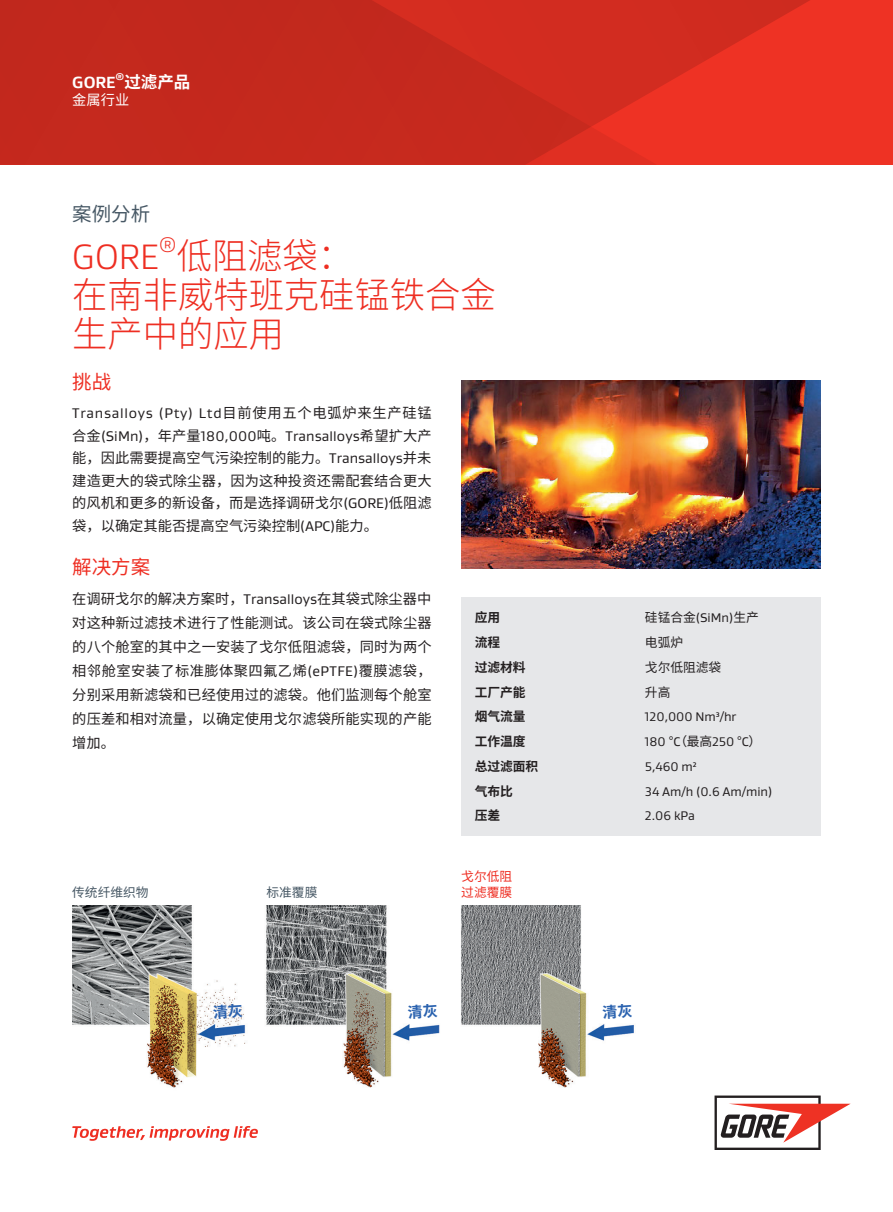
<style>
.page{position:relative;width:893px;height:1212px;background:#fff}
.page>*{position:absolute;margin:0;border:0;box-sizing:border-box;transform-origin:0 0}
.Page_Title_24_26_Spa{font:300 36px/39px "Noto Sans CJ Ksc";color:#ee2e22}
.Page_Title_24_26_Spa-2{font:300 36px "Gore Gustan";color:#ee2e22}
.Page_Title_24_26_Spa-3{font:300 21.6px "Gore Gustan";color:#ee2e22}
.Body_Title_13_16{font:19.5px "Noto Sans CJ Ksc";color:#ee2e22}
.Page_Subtitle_13_16{font:19.5px "Noto Sans CJ Ksc";color:#475865}
.Product_Name_11_13{font:700 16.5px "Gore Gustan";color:#fff}
.Product_Name_11_13-2{font:700 16.5px "Noto Sans CJ Ksc";color:#fff}
.Body_Text_9_5_13{font:14.25px/24px "Noto Sans CJ Ksc";letter-spacing:.01em;color:#231f20;text-align:justify}
.Product_Description{font:14.25px "Noto Sans CJ Ksc";color:#fff}
.Sidebar_Text_8_5_11{font:12.75px "Gore Gustan";letter-spacing:-.005em;color:#231f20}
.Sidebar_Text_8_5_11-2{font:700 12.75px "Noto Sans CJ Ksc";letter-spacing:-.005em;color:#231f20}
.Sidebar_Text_8_5_11-3{font:12.75px "Noto Sans CJ Ksc";letter-spacing:-.005em;color:#231f20}
.t1{font:12.75px "Noto Sans CJ Ksc";color:#475865}
.t2{font:12.75px "Noto Sans CJ Ksc";color:#ee2e22}
.Product_Name_11_13-3{font:700 9.9px "Gore Gustan";color:#fff}
.s1{font-family:"Gore Gustan"}
.s2{font-family:"Noto Sans CJ Ksc"}
</style>
<div class="page">
<div style="left:0;top:0;width:893px;height:165px;background:#ee3224"></div>
<svg style="left:0;top:0;width:810px;height:165px"></svg>
<svg style="left:72px;top:1126px;width:186px;height:15px"></svg>
<svg style="left:714px;top:1095px;width:137px;height:55px"></svg>
<img style="left:461px;top:380px;width:360px;height:188px">
<img style="left:73px;top:905px;width:561px;height:183px">
<div style="left:461px;top:598px;width:360px;height:238px;background:#e6e7e9"></div>
<svg style="left:213px;top:1003px;width:30px;height:16px"></svg>
<svg style="left:408px;top:1003px;width:29px;height:16px"></svg>
<svg style="left:602px;top:1003px;width:30px;height:16px"></svg>
<p class="Product_Name_11_13" style="left:72px;top:71px;width:45px">GORE</p>
<p class="Product_Name_11_13-3" style="left:116px;top:70px;width:10px">®</p>
<p class="Product_Name_11_13-2" style="left:124px;top:72px;width:67px">过滤产品</p>
<p class="Product_Description" style="left:72px;top:92px;width:58px">金属行业</p>
<p class="Page_Subtitle_13_16" style="left:72px;top:203px;width:79px">案例分析</p>
<p class="Page_Title_24_26_Spa-2" style="left:72px;top:234px;width:88px">GORE</p>
<p class="Page_Title_24_26_Spa-3" style="left:159px;top:231px;width:19px">®</p>
<p class="Page_Title_24_26_Spa" style="left:72px;top:237px;width:425px;text-indent:104px">低阻滤袋：<br>在南非威特班克硅锰铁合金生产中的应用</p>
<p class="Body_Title_13_16" style="left:72px;top:371px;width:40px">挑战</p>
<p class="Body_Text_9_5_13" style="left:72px;top:402px;width:361px;line-height:22.5px"><span class="s1">Transalloys (Pty) Ltd</span>目前使用五个电弧炉来生产硅锰合金<span class="s1">(SiMn)</span>，年产量<span class="s1">180,000</span>吨。<span class="s1">Transalloys</span>希望扩大产能，因此需要提高空气污染控制的能力。<span class="s1">Transalloys</span>并未建造更大的袋式除尘器，因为这种投资还需配套结合更大的风机和更多的新设备，而是选择调研戈尔<span class="s1">(GORE)</span>低阻滤袋，以确定其能否提高空气污染控制<span class="s1">(APC)</span>能力。</p>
<p class="Body_Title_13_16" style="left:72px;top:556px;width:79px">解决方案</p>
<p class="Body_Text_9_5_13" style="left:72px;top:587px;width:361px">在调研戈尔的解决方案时，<span class="s1">Transalloys</span>在其袋式除尘器中对这种新过滤技术进行了性能测试。该公司在袋式除尘器的八个舱室的其中之一安装了戈尔低阻滤袋，同时为两个相邻舱室安装了标准膨体聚四氟乙烯<span class="s1">(ePTFE)</span>覆膜滤袋，分别采用新滤袋和已经使用过的滤袋。他们监测每个舱室的压差和相对流量，以确定使用戈尔滤袋所能实现的产能增加。</p>
<p class="Sidebar_Text_8_5_11-2" style="left:475px;top:610px;width:27px">应用</p>
<p class="Sidebar_Text_8_5_11-3" style="left:645px;top:610px;width:115px">硅锰合金<span class="s1">(SiMn)</span>生产</p>
<p class="Sidebar_Text_8_5_11-2" style="left:475px;top:635px;width:27px">流程</p>
<p class="Sidebar_Text_8_5_11-3" style="left:645px;top:635px;width:40px">电弧炉</p>
<p class="Sidebar_Text_8_5_11-2" style="left:475px;top:660px;width:52px">过滤材料</p>
<p class="Sidebar_Text_8_5_11-3" style="left:645px;top:660px;width:78px">戈尔低阻滤袋</p>
<p class="Sidebar_Text_8_5_11-2" style="left:475px;top:685px;width:52px">工厂产能</p>
<p class="Sidebar_Text_8_5_11-3" style="left:645px;top:685px;width:27px">升高</p>
<p class="Sidebar_Text_8_5_11-2" style="left:475px;top:709px;width:52px">烟气流量</p>
<p class="Sidebar_Text_8_5_11" style="left:645px;top:709px;width:93px">120,000 Nm³/hr</p>
<p class="Sidebar_Text_8_5_11-2" style="left:475px;top:734px;width:52px">工作温度</p>
<p class="Sidebar_Text_8_5_11" style="left:645px;top:733px;width:118px">180 <span class="s2">°</span>C<span class="s2">（最高</span>250 <span class="s2">°</span>C<span class="s2">）</span></p>
<p class="Sidebar_Text_8_5_11-2" style="left:475px;top:759px;width:65px">总过滤面积</p>
<p class="Sidebar_Text_8_5_11" style="left:645px;top:758px;width:53px">5,460 m²</p>
<p class="Sidebar_Text_8_5_11-2" style="left:475px;top:784px;width:40px">气布比</p>
<p class="Sidebar_Text_8_5_11" style="left:645px;top:783px;width:129px">34 Am/h (0.6 Am/min)</p>
<p class="Sidebar_Text_8_5_11-2" style="left:475px;top:808px;width:27px">压差</p>
<p class="Sidebar_Text_8_5_11" style="left:645px;top:808px;width:51px">2.06 kPa</p>
<p class="t2" style="left:461px;top:869px;width:52px">戈尔低阻</p>
<p class="t1" style="left:72px;top:885px;width:78px">传统纤维织物</p>
<p class="t1" style="left:266px;top:885px;width:52px">标准覆膜</p>
<p class="t2" style="left:461px;top:885px;width:52px">过滤覆膜</p>
</div>
